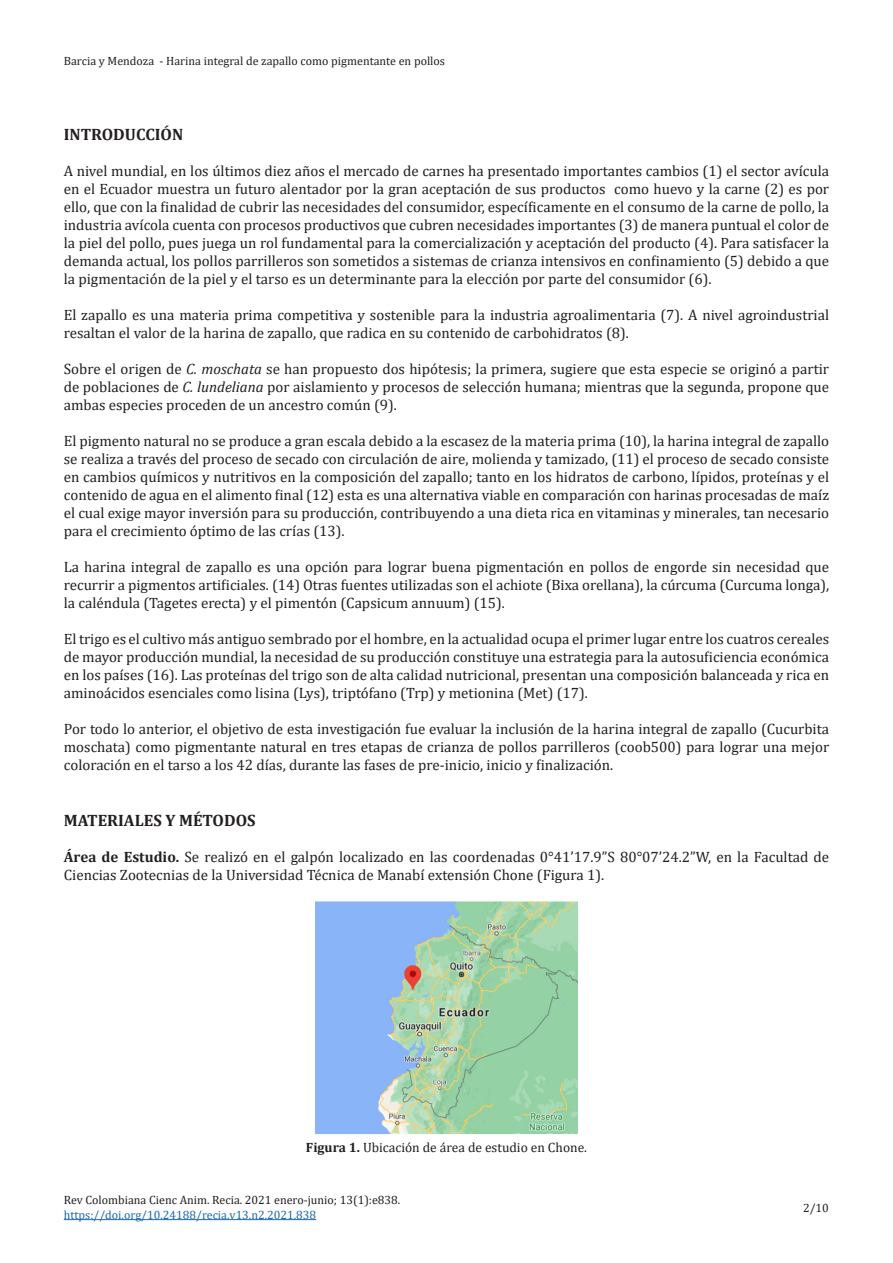
<style>
.page{position:relative;width:893px;height:1263px;background:#fff}
.page>*{position:absolute;margin:0;border:0;box-sizing:border-box;transform-origin:0 0}
.t1{font:700 16.5px "Cambria";color:#231f20}
.t2{font:15px/18px "Cambria";color:#231f20;text-align:justify}
.t3{font:13.5px "Cambria";color:#231f20}
.t4{font:12px "Cambria";color:#231f20}
.t5{font:12px "Cambria";color:#1b69b4}
.s1{font-style:italic}
.s2{font-weight:700}
</style>
<div class="page">
<hr style="left:64px;top:1219px;width:252px;height:1px;background:#1b69b4">
<img style="left:315px;top:901px;width:263px;height:233px">
<p class="t4" style="left:64px;top:53px;width:383px">Barcia y Mendoza - Harina integral de zapallo como pigmentante en pollos</p>
<p class="t1" style="left:64px;top:123px;width:121px">INTRODUCCIÓN</p>
<p class="t2" style="left:64px;top:162px;width:767px">A nivel mundial, en los últimos diez años el mercado de carnes ha presentado importantes cambios (1) el sector avícula en el Ecuador muestra un futuro alentador por la gran aceptación de sus productos como huevo y la carne (2) es por ello, que con la finalidad de cubrir las necesidades del consumidor, específicamente en el consumo de la carne de pollo, la industria avícola cuenta con procesos productivos que cubren necesidades importantes (3) de manera puntual el color de la piel del pollo, pues juega un rol fundamental para la comercialización y aceptación del producto (4). Para satisfacer la demanda actual, los pollos parrilleros son sometidos a sistemas de crianza intensivos en confinamiento (5) debido a que la pigmentación de la piel y el tarso es un determinante para la elección por parte del consumidor (6).</p>
<p class="t2" style="left:64px;top:306px;width:767px">El zapallo es una materia prima competitiva y sostenible para la industria agroalimentaria (7). A nivel agroindustrial resaltan el valor de la harina de zapallo, que radica en su contenido de carbohidratos (8).</p>
<p class="t2" style="left:64px;top:360px;width:767px">Sobre el origen de <span class="s1">C. moschata</span> se han propuesto dos hipótesis; la primera, sugiere que esta especie se originó a partir de poblaciones de <span class="s1">C. lundeliana</span> por aislamiento y procesos de selección humana; mientras que la segunda, propone que ambas especies proceden de un ancestro común (9).</p>
<p class="t2" style="left:64px;top:432px;width:767px">El pigmento natural no se produce a gran escala debido a la escasez de la materia prima (10), la harina integral de zapallo se realiza a través del proceso de secado con circulación de aire, molienda y tamizado, (11) el proceso de secado consiste en cambios químicos y nutritivos en la composición del zapallo; tanto en los hidratos de carbono, lípidos, proteínas y el contenido de agua en el alimento final (12) esta es una alternativa viable en comparación con harinas procesadas de maíz el cual exige mayor inversión para su producción, contribuyendo a una dieta rica en vitaminas y minerales, tan necesario para el crecimiento óptimo de las crías (13).</p>
<p class="t2" style="left:64px;top:558px;width:767px">La harina integral de zapallo es una opción para lograr buena pigmentación en pollos de engorde sin necesidad que recurrir a pigmentos artificiales. (14) Otras fuentes utilizadas son el achiote (Bixa orellana), la cúrcuma (Curcuma longa), la caléndula (Tagetes erecta) y el pimentón (Capsicum annuum) (15).</p>
<p class="t2" style="left:64px;top:630px;width:767px">El trigo es el cultivo más antiguo sembrado por el hombre, en la actualidad ocupa el primer lugar entre los cuatros cereales de mayor producción mundial, la necesidad de su producción constituye una estrategia para la autosuficiencia económica en los países (16). Las proteínas del trigo son de alta calidad nutricional, presentan una composición balanceada y rica en aminoácidos esenciales como lisina (Lys), triptófano (Trp) y metionina (Met) (17).</p>
<p class="t2" style="left:64px;top:720px;width:767px">Por todo lo anterior, el objetivo de esta investigación fue evaluar la inclusión de la harina integral de zapallo (Cucurbita moschata) como pigmentante natural en tres etapas de crianza de pollos parrilleros (coob500) para lograr una mejor coloración en el tarso a los 42 días, durante las fases de pre-inicio, inicio y finalización.</p>
<p class="t1" style="left:64px;top:809px;width:193px">MATERIALES Y MÉTODOS</p>
<p class="t2" style="left:64px;top:848px;width:767px"><span class="s2">Área de Estudio.</span> Se realizó en el galpón localizado en las coordenadas 0°41’17.9”S 80°07’24.2”W, en la Facultad de<br>Ciencias Zootecnias de la Universidad Técnica de Manabí extensión Chone (Figura 1).</p>
<p class="t3" style="left:306px;top:1140px;width:283px"><span class="s2">Figura 1.</span> Ubicación de área de estudio en Chone.</p>
<p class="t4" style="left:64px;top:1193px;width:338px">Rev Colombiana Cienc Anim. Recia. 2021 enero-junio; 13(1):e838.</p>
<p class="t5" style="left:64px;top:1208px;width:254px">https://doi.org/10.24188/recia.v13.n2.2021.838</p>
<p class="t4" style="left:803px;top:1200px;width:27px">2/10</p>
</div>
